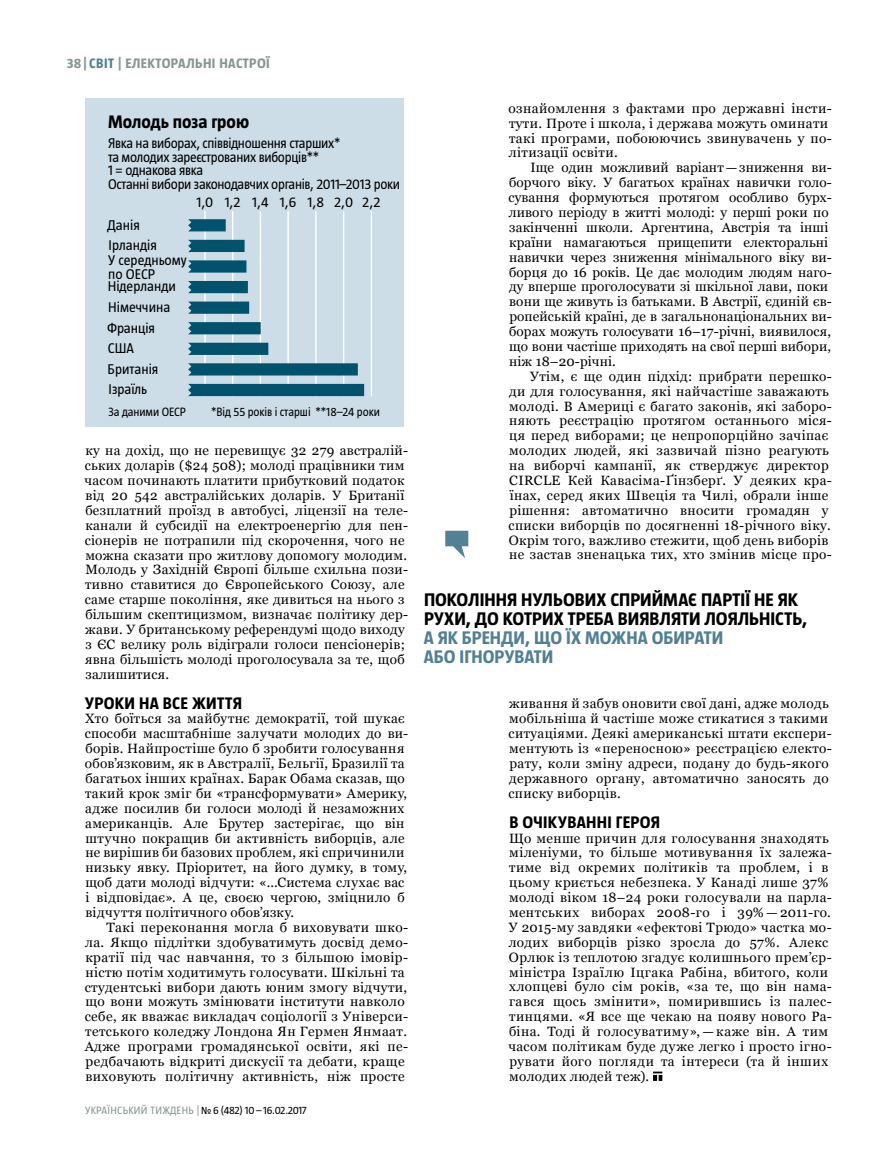
<style>
.page{position:relative;width:872px;height:1149px;background:#fff}
.page>*{position:absolute;margin:0;border:0;box-sizing:border-box;transform-origin:0 0}
.t1{font:700 18px/18.8px "UT Magazine";color:#000}
.t2{font:700 18px/18.8px "UT Magazine";color:#528095}
.t3{font:700 17.85px "UT Magazine";color:#000}
.t4{font:700 16.5px "UT Magazine";letter-spacing:.02em;color:#000}
.t5{font:13.95px/14px "UT Magazine";letter-spacing:-.02em;color:#000}
.t6{font:13.95px/20.5px "UT Magazine";color:#000}
.t7{font:13.5px/14.9px "Georgia";letter-spacing:.03em;color:#000}
.t8{font:13.5px/14.9px "Georgia";letter-spacing:.01em;color:#000}
.t9{font:700 13.5px "UT Magazine";letter-spacing:.03em;color:#889691}
.t10{font:12px "UT Magazine";letter-spacing:-.005em;color:#000}
.t11{font:10.5px "UT Magazine";letter-spacing:.03em;color:#000}
.s1{color:#528095}
.s2{color:#889691}
</style>
<div class="page">
<svg style="left:653px;top:1071px;width:9px;height:9px"></svg>
<div style="left:85px;top:98px;width:318px;height:328px;background:#ccdde7"></div>
<hr style="left:204px;top:211px;width:2px;height:185px;background:#fff">
<hr style="left:232px;top:211px;width:1px;height:185px;background:#fff">
<hr style="left:260px;top:211px;width:1px;height:185px;background:#fff">
<hr style="left:287px;top:211px;width:2px;height:185px;background:#fff">
<hr style="left:315px;top:211px;width:1px;height:185px;background:#fff">
<hr style="left:343px;top:211px;width:1px;height:185px;background:#fff">
<hr style="left:371px;top:211px;width:1px;height:185px;background:#fff">
<svg style="left:188px;top:219px;width:38px;height:12px"></svg>
<svg style="left:188px;top:240px;width:56px;height:12px"></svg>
<svg style="left:188px;top:260px;width:58px;height:12px"></svg>
<svg style="left:188px;top:281px;width:60px;height:12px"></svg>
<svg style="left:188px;top:301px;width:61px;height:13px"></svg>
<svg style="left:188px;top:322px;width:73px;height:12px"></svg>
<svg style="left:188px;top:342px;width:80px;height:13px"></svg>
<svg style="left:188px;top:363px;width:170px;height:12px;background:#075771"></svg>
<div style="left:188px;top:384px;width:176px;height:12px;background:#00526d"></div>
<svg style="left:445px;top:530px;width:23px;height:28px"></svg>
<p class="t9" style="left:67px;top:56px;width:204px">38|<span class="s1">СВІТ</span> | ЕЛЕКТОРАЛЬНІ НАСТРОЇ</p>
<h2 class="t3" style="left:108px;top:112px;width:143px">Молодь поза грою</h2>
<p class="t5" style="left:108px;top:135px;width:293px">Явка на виборах, співвідношення старших*<br>та молодих зареєстрованих виборців**<br>1 = однакова явка<br>Останні вибори законодавчих органів, 2011–2013 роки</p>
<p class="t5" style="left:196px;top:195px;width:185px">1,0 1,2 1,4 1,6 1,8 2,0 2,2</p>
<p class="t6" style="left:108px;top:214px;width:51px">Данія<br>Ірландія</p>
<p class="t6" style="left:108px;top:253px;width:80px;line-height:14px">У середньому по ОЕСР</p>
<p class="t6" style="left:108px;top:276px;width:70px">Нідерланди<br>Німеччина<br>Франція<br>США<br>Британія<br>Ізраїль</p>
<p class="t10" style="left:108px;top:405px;width:79px">За даними ОЕСР</p>
<p class="t10" style="left:211px;top:405px;width:170px">*Від 55 років і старші **18–24 роки</p>
<p class="t7" style="left:85px;top:443px;width:325px">ку на дохід, що не перевищує 32 279 австралій&shy;ських доларів ($24 508); молоді працівники тим часом починають платити прибутковий податок від 20 542 австралійських доларів. У Британії безплатний проїзд в автобусі, ліцензії на теле&shy;канали й субсидії на електроенергію для пен&shy;сіонерів не потрапили під скорочення, чого не можна сказати про житлову допомогу молодим.<br>Молодь у Західній Європі більше схильна пози&shy;тивно ставитися до Європейського Союзу, але саме старше покоління, яке дивиться на нього з більшим скептицизмом, визначає політику дер&shy;жави. У британському референдумі щодо виходу з ЄС велику роль відіграли голоси пенсіонерів; явна більшість молоді проголосувала за те, щоб залишитися.</p>
<p class="t4" style="left:85px;top:693px;width:159px">УРОКИ НА ВСЕ ЖИТТЯ</p>
<p class="t7" style="left:85px;top:711px;width:325px">Хто боїться за майбутнє демократії, той шукає способи масштабніше залучати молодих до ви&shy;борів. Найпростіше було б зробити голосування обов’язковим, як в Австралії, Бельгії, Бразилії та багатьох інших країнах. Барак Обама сказав, що такий крок зміг би «трансформувати» Америку, адже посилив би голоси молоді й незаможних американців. Але Брутер застерігає, що він штучно покращив би активність виборців, але не вирішив би базових проблем, які спричинили низьку явку. Пріоритет, на його думку, в тому, щоб дати молоді відчути: «...Система слухає вас і відповідає». А це, своєю чергою, зміцнило б відчуття політичного обов’язку.</p>
<p class="t7" style="left:85px;top:919px;width:325px;text-indent:22px">Такі переконання могла б виховувати шко&shy;ла. Якщо підлітки здобуватимуть досвід демо&shy;кратії під час навчання, то з більшою імовір&shy;ністю потім ходитимуть голосувати. Шкільні та студентські вибори дають юним змогу відчути, що вони можуть змінювати інститути навколо себе, як вважає викладач соціології з Універси&shy;тетського коледжу Лондона Ян Гермен Янмаат.<br>Адже програми громадянської освіти, які пе&shy;редбачають відкриті дискусії та дебати, краще виховують політичну активність, ніж просте</p>
<p class="t11" style="left:85px;top:1104px;width:223px"><span class="s2">УКРАЇНСЬКИЙ ТИЖДЕНЬ |</span> № 6 (482) 10 – 16.02.2017</p>
<p class="t7" style="left:508px;top:101px;width:325px">ознайомлення з фактами про державні інсти&shy;тути. Проте і школа, і держава можуть оминати такі програми, побоюючись звинувачень у по&shy;літизації освіти.</p>
<p class="t8" style="left:508px;top:160px;width:325px;text-indent:22px">Іще один можливий варіант — зниження ви&shy;борчого віку. У багатьох країнах навички голо&shy;сування формуються протягом особливо бурх&shy;ливого періоду в житті молоді: у перші роки по закінченні школи. Аргентина, Австрія та інші країни намагаються прищепити електоральні навички через зниження мінімального віку ви&shy;борця до 16 років. Це дає молодим людям наго&shy;ду вперше проголосувати зі шкільної лави, поки вони ще живуть із батьками. В Австрії, єдиній єв&shy;ропейській країні, де в загальнонаціональних ви&shy;борах можуть голосувати 16–17-річні, виявилося, що вони частіше приходять на свої перші вибори, ніж 18–20-річні.</p>
<p class="t7" style="left:508px;top:369px;width:325px;text-indent:22px">Утім, є ще один підхід: прибрати перешко&shy;ди для голосування, які найчастіше заважають молоді. В Америці є багато законів, які заборо&shy;няють реєстрацію протягом останнього міся&shy;ця перед виборами; це непропорційно зачіпає молодих людей, які зазвичай пізно реагують на виборчі кампанії, як стверджує директор CIRCLE Кей Кавасіма-Ґінзберґ. У деяких кра&shy;їнах, серед яких Швеція та Чилі, обрали інше рішення: автоматично вносити громадян у списки виборців по досягненні 18-річного віку.<br>Окрім того, важливо стежити, щоб день виборів не застав зненацька тих, хто змінив місце про-</p>
<h1 class="t1" style="left:424px;top:590px;width:385px">ПОКОЛІННЯ НУЛЬОВИХ СПРИЙМАЄ ПАРТІЇ НЕ ЯК<br>РУХИ, ДО КОТРИХ ТРЕБА ВИЯВЛЯТИ ЛОЯЛЬНІСТЬ,</h1>
<h1 class="t2" style="left:424px;top:628px;width:301px">А ЯК БРЕНДИ, ЩО ЇХ МОЖНА ОБИРАТИ<br>АБО ІГНОРУВАТИ</h1>
<p class="t7" style="left:508px;top:696px;width:325px">живання й забув оновити свої дані, адже молодь мобільніша й частіше може стикатися з такими ситуаціями. Деякі американські штати експери&shy;ментують із «переносною» реєстрацією електо&shy;рату, коли зміну адреси, подану до будь-якого державного органу, автоматично заносять до списку виборців.</p>
<p class="t4" style="left:509px;top:812px;width:152px">В ОЧІКУВАННІ ГЕРОЯ</p>
<p class="t7" style="left:508px;top:830px;width:325px">Що менше причин для голосування знаходять міленіуми, то більше мотивування їх залежа&shy;тиме від окремих політиків та проблем, і в цьому криється небезпека. У Канаді лише 37% молоді віком 18–24 роки голосували на парла&shy;ментських виборах 2008‑го і 39% — 2011-го.<br>У 2015-му завдяки «ефектові Трюдо» частка мо&shy;лодих виборців різко зросла до 57%. Алекс Орлюк із теплотою згадує колишнього прем’єр&shy;міністра Ізраїлю Іцгака Рабіна, вбитого, коли хлопцеві було сім років, «за те, що він нама&shy;гався щось змінити», помирившись із палес&shy;тинцями. «Я все ще чекаю на появу нового Ра&shy;біна. Тоді й голосуватиму», — каже він. А тим часом політикам буде дуже легко і просто ігно&shy;рувати його погляди та інтереси (та й інших молодих людей теж).</p>
</div>
